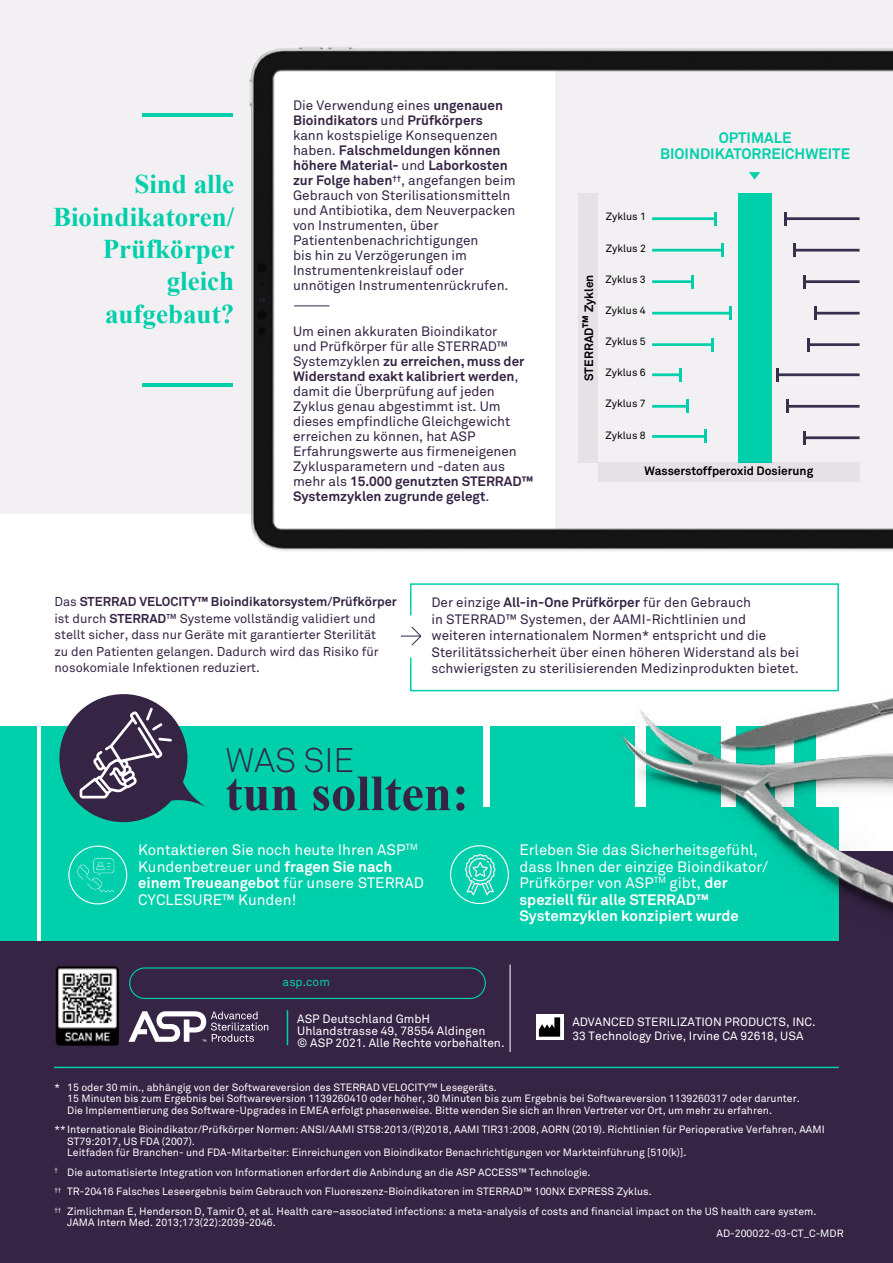
<style>
.page{position:relative;width:893px;height:1263px;background:#fff}
.page>*{position:absolute;margin:0;border:0;box-sizing:border-box;transform-origin:0 0}
.t1{font:700 50.7px "Times New Roman";color:#362445}
.t2{font:300 33.75px "Akkurat";color:#362445}
.t3{font:700 27px/32.4px "Times New Roman";color:#00cfab;text-align:right}
.t4{font:15px/16.5px "Akkurat";color:#fff}
.t5{font:700 15px/16.5px "Akkurat";color:#00cfab;text-align:center}
.t6{font:13.5px/15px "Akkurat";color:#362445}
.t7{font:12.75px/16.5px "Akkurat";color:#362445}
.t8{font:12px/12px "Akkurat";color:#fff}
.t9{font:700 12px "Akkurat";color:#000}
.t10{font:12px "Akkurat";color:#00cfab}
.t11{font:10.5px/11.2px "Akkurat";color:#fff}
.t12{font:10.5px "Akkurat";color:#000}
.s1{font-weight:700}
.s2{font-size:15px}
</style>
<div class="page">
<div style="left:0;top:0;width:893px;height:513px;background:#f2f0f2"></div>
<img style="left:234px;top:47px;width:659px;height:504px">
<hr style="left:294px;top:306px;width:36px;height:1px;background:#362445">
<div style="left:556px;top:71px;width:337px;height:458px;background:#f2f0f2"></div>
<div style="left:739px;top:193px;width:33px;height:269px;background:#00cfab"></div>
<hr style="left:652px;top:217px;width:64px;height:3px;background:#00cfab">
<svg style="left:715px;top:212px;width:2px;height:13px"></svg>
<hr style="left:785px;top:217px;width:74px;height:3px;background:#382e4d">
<svg style="left:784px;top:212px;width:2px;height:13px"></svg>
<hr style="left:795px;top:249px;width:64px;height:3px;background:#382e4d">
<svg style="left:794px;top:243px;width:2px;height:14px"></svg>
<hr style="left:804px;top:280px;width:55px;height:3px;background:#382e4d">
<svg style="left:803px;top:275px;width:2px;height:13px"></svg>
<hr style="left:815px;top:312px;width:44px;height:2px;background:#382e4d">
<svg style="left:814px;top:306px;width:2px;height:14px"></svg>
<hr style="left:809px;top:343px;width:50px;height:3px;background:#382e4d">
<svg style="left:808px;top:338px;width:2px;height:13px"></svg>
<hr style="left:778px;top:373px;width:81px;height:3px;background:#382e4d">
<svg style="left:777px;top:368px;width:2px;height:13px"></svg>
<hr style="left:787px;top:405px;width:72px;height:3px;background:#382e4d">
<svg style="left:786px;top:399px;width:2px;height:14px"></svg>
<hr style="left:804px;top:436px;width:55px;height:3px;background:#382e4d">
<svg style="left:803px;top:431px;width:2px;height:13px"></svg>
<hr style="left:652px;top:249px;width:70px;height:3px;background:#00cfab">
<hr style="left:721px;top:243px;width:3px;height:14px;background:#00cfab">
<hr style="left:652px;top:280px;width:40px;height:3px;background:#00cfab">
<svg style="left:691px;top:275px;width:2px;height:13px"></svg>
<hr style="left:652px;top:312px;width:78px;height:2px;background:#00cfab">
<svg style="left:729px;top:306px;width:2px;height:14px"></svg>
<hr style="left:652px;top:343px;width:60px;height:3px;background:#00cfab">
<svg style="left:711px;top:338px;width:2px;height:13px"></svg>
<hr style="left:652px;top:373px;width:28px;height:3px;background:#00cfab">
<svg style="left:679px;top:368px;width:2px;height:13px"></svg>
<hr style="left:652px;top:405px;width:35px;height:3px;background:#00cfab">
<svg style="left:686px;top:399px;width:2px;height:14px"></svg>
<hr style="left:652px;top:435px;width:54px;height:3px;background:#00cfab">
<svg style="left:705px;top:430px;width:2px;height:13px"></svg>
<div style="left:578px;top:193px;width:20px;height:269px;background:#e5e1e5"></div>
<div style="left:598px;top:462px;width:261px;height:20px;background:#e5e1e5"></div>
<svg style="left:749px;top:172px;width:11px;height:7px"></svg>
<hr style="left:142px;top:114px;width:91px;height:3px;background:#00cfab">
<hr style="left:142px;top:384px;width:91px;height:3px;background:#00cfab">
<div style="left:0;top:852px;width:893px;height:411px;background:#362445"></div>
<svg style="left:401px;top:635px;width:8px;height:2px"></svg>
<svg style="left:409px;top:583px;width:430px;height:109px"></svg>
<div style="left:0;top:726px;width:839px;height:215px;background:#00cfab"></div>
<div style="left:68px;top:845px;width:59px;height:59px;border:1px solid #fff;border-radius:50%"></div>
<svg style="left:77px;top:858px;width:38px;height:35px"></svg>
<div style="left:450px;top:845px;width:59px;height:59px;border:1px solid #fff;border-radius:50%"></div>
<svg style="left:465px;top:854px;width:31px;height:41px"></svg>
<div style="left:483px;top:720px;width:7px;height:87px;background:#fff"></div>
<hr style="left:38px;top:720px;width:3px;height:221px;background:#fff">
<hr style="left:54px;top:1067px;width:785px;height:1px;background:#00cfab">
<svg style="left:59px;top:694px;width:147px;height:129px"></svg>
<img style="left:617px;top:710px;width:276px;height:204px">
<img style="left:702px;top:676px;width:191px;height:104px">
<img style="left:55px;top:966px;width:64px;height:80px">
<div style="left:129px;top:967px;width:357px;height:32px;border:1px solid #00cfab;border-radius:15px"></div>
<svg style="left:128px;top:1011px;width:140px;height:31px"></svg>
<hr style="left:287px;top:1010px;width:1px;height:35px;background:#00cfab">
<hr style="left:510px;top:964px;width:1px;height:88px;background:#fff">
<svg style="left:536px;top:1015px;width:27px;height:25px"></svg>
<svg style="left:539px;top:1017px;width:21px;height:20px"></svg>
<h3 class="t3" style="left:53px;top:167px;width:183px">Sind alle<br>Bioindikatoren/<br>Prüfkörper gleich aufgebaut?</h3>
<p class="t6" style="left:293px;top:98px;width:224px">Die Verwendung eines <span class="s1">ungenauen<br>Bioindikators</span> und <span class="s1">Prüfkörpers </span>kann kostspielige Konsequenzen haben. <span class="s1">Falschmeldungen können höhere Material-</span> und <span class="s1">Laborkosten zur Folge haben</span><sup>††</sup>, angefangen beim<br>Gebrauch von Sterilisationsmitteln und Antibiotika, dem Neuverpacken von Instrumenten, über<br>Patientenbenachrichtigungen<br>bis hin zu Verzögerungen im<br>Instrumentenkreislauf oder unnötigen Instrumentenrückrufen.</p>
<p class="t6" style="left:293px;top:324px;width:242px">Um einen akkuraten Bioindikator<br>und Prüfkörper für alle STERRAD™ Systemzyklen <span class="s1">zu erreichen, muss der Widerstand exakt kalibriert werden</span>, damit die Überprüfung auf jeden Zyklus genau abgestimmt ist. Um dieses empfindliche Gleichgewicht erreichen zu können, hat ASP Erfahrungswerte aus firmeneigenen Zyklusparametern und -daten aus mehr als <span class="s1">15.000 genutzten STERRAD™ Systemzyklen zugrunde gelegt</span>.</p>
<h3 class="t5" style="left:660px;top:129px;width:192px">OPTIMALE<br>BIOINDIKATORREICHWEITE</h3>
<p class="t9" style="left:581px;top:381px;width:108px;rotate:-90deg">STERRAD<span class="s2">™</span> Zyklen</p>
<p class="t12" style="left:606px;top:210px;width:42px">Zyklus 1</p>
<p class="t12" style="left:606px;top:242px;width:42px">Zyklus 2</p>
<p class="t12" style="left:605px;top:273px;width:42px">Zyklus 3</p>
<p class="t12" style="left:605px;top:304px;width:42px">Zyklus 4</p>
<p class="t12" style="left:605px;top:335px;width:42px">Zyklus 5</p>
<p class="t12" style="left:605px;top:366px;width:42px">Zyklus 6</p>
<p class="t12" style="left:605px;top:398px;width:42px">Zyklus 7</p>
<p class="t12" style="left:605px;top:429px;width:42px">Zyklus 8</p>
<p class="t9" style="left:644px;top:464px;width:170px">Wasserstoffperoxid Dosierung</p>
<p class="t7" style="left:55px;top:594px;width:344px">Das <span class="s1">STERRAD VELOCITY™ Bioindikatorsystem/Prüfkörper </span>ist durch <span class="s1">STERRAD</span>™ Systeme vollständig validiert und stellt sicher, dass nur Geräte mit garantierter Sterilität<br>zu den Patienten gelangen. Dadurch wird das Risiko für nosokomiale Infektionen reduziert.</p>
<p class="t6" style="left:431px;top:595px;width:369px;line-height:16.5px">Der einzige <span class="s1">All-in-One Prüfkörper</span> für den Gebrauch<br>in STERRAD™ Systemen, der AAMI-Richtlinien und weiteren internationalem Normen* entspricht und die Sterilitätssicherheit über einen höheren Widerstand als bei schwierigsten zu sterilisierenden Medizinprodukten bietet.</p>
<h2 class="t2" style="left:225px;top:740px;width:130px">WAS SIE</h2>
<h1 class="t1" style="left:225px;top:757px;width:245px">tun sollten:</h1>
<h3 class="t4" style="left:138px;top:842px;width:287px">Kontaktieren Sie noch heute Ihren ASP<sup>TM </sup>Kundenbetreuer und <span class="s1">fragen Sie nach einem Treueangebot</span> für unsere STERRAD CYCLESURE™ Kunden!</h3>
<h3 class="t4" style="left:519px;top:842px;width:250px">Erleben Sie das Sicherheitsgefühl, dass Ihnen der einzige Bioindikator/<br>Prüfkörper von ASP<sup>TM</sup> gibt, <span class="s1">der speziell für alle STERRAD™<br>Systemzyklen konzipiert wurde</span></h3>
<p class="t10" style="left:283px;top:975px;width:49px">asp.com</p>
<p class="t8" style="left:297px;top:1013px;width:209px">ASP Deutschland GmbH<br>Uhlandstrasse 49, 78554 Aldingen<br>© ASP 2021. Alle Rechte vorbehalten.</p>
<p class="t8" style="left:572px;top:1014px;width:245px;line-height:14.4px">ADVANCED STERILIZATION PRODUCTS, INC.<br>33 Technology Drive, Irvine CA 92618, USA</p>
<p class="t11" style="left:67px;top:1082px;width:734px;text-indent:-13px">* 15 oder 30 min., abhängig von der Softwareversion des STERRAD VELOCITY™ Lesegeräts.<br>15 Minuten bis zum Ergebnis bei Softwareversion 1139260410 oder höher, 30 Minuten bis zum Ergebnis bei Softwareversion 1139260317 oder darunter.<br>Die Implementierung des Software-Upgrades in EMEA erfolgt phasenweise. Bitte wenden Sie sich an Ihren Vertreter vor Ort, um mehr zu erfahren.</p>
<p class="t11" style="left:67px;top:1124px;width:759px;text-indent:-13px">** Internationale Bioindikator/Prüfkörper Normen: ANSI/AAMI ST58:2013/(R)2018, AAMI TIR31:2008, AORN (2019). Richtlinien für Perioperative Verfahren, AAMI<br>ST79:2017, US FDA (2007).<br>Leitfaden für Branchen- und FDA-Mitarbeiter: Einreichungen von Bioindikator Benachrichtigungen vor Markteinführung [510(k)].</p>
<p class="t11" style="left:55px;top:1162px;width:763px;line-height:19.8px"><sup>†</sup> Die automatisierte Integration von Informationen erfordert die Anbindung an die ASP ACCESS™ Technologie.<br><sup>††</sup> TR-20416 Falsches Leseergebnis beim Gebrauch von Fluoreszenz-Bioindikatoren im STERRAD™ 100NX EXPRESS Zyklus.<br><sup>††</sup> Zimlichman E, Henderson D, Tamir O, et al. Health care–associated infections: a meta-analysis of costs and financial impact on the US health care system.</p>
<p class="t11" style="left:67px;top:1217px;width:210px">JAMA Intern Med. 2013;173(22):2039-2046.</p>
<p class="t11" style="left:717px;top:1228px;width:129px">AD-200022-03-CT_C-MDR</p>
</div>
